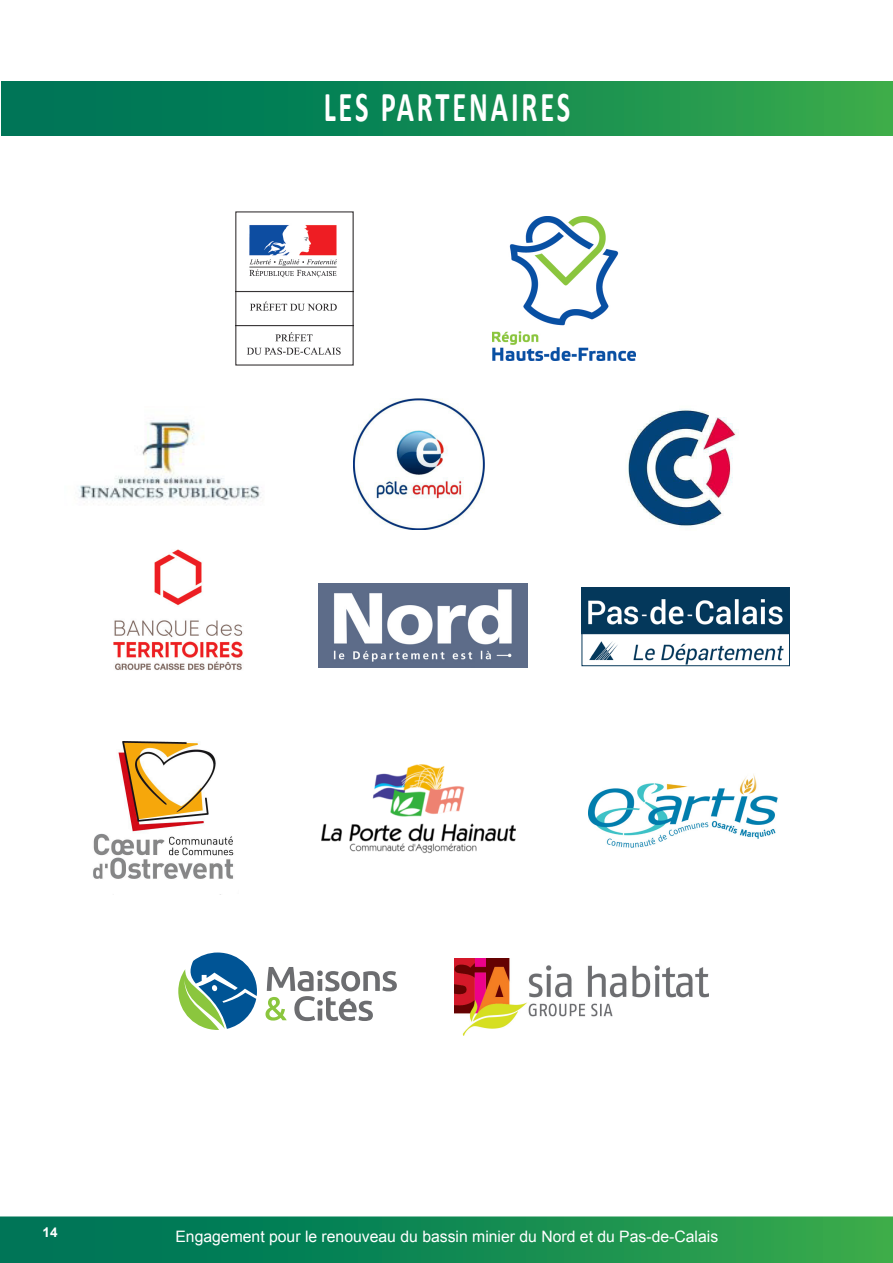
<style>
.page{position:relative;width:893px;height:1263px;background:#fff}
.page>*{position:absolute;margin:0;border:0;box-sizing:border-box;transform-origin:0 0}
.titre{font:700 42.75px "Calibri";letter-spacing:.1em;color:#fff;scale:.67 1}
.t1{font:15.75px "Arial";color:#fff}
.t2{font:700 13.5px "Arial";color:#fff}
</style>
<div class="page">
<div style="left:0;top:1216px;width:893px;height:47px;background:linear-gradient(to right,#006f59,#35a84b)"></div>
<div style="left:1px;top:82px;width:892px;height:53px;background:linear-gradient(to right,#006f59,#35a84b)"></div>
<img style="left:237px;top:225px;width:114px;height:130px">
<img style="left:493px;top:216px;width:143px;height:145px">
<img style="left:78px;top:419px;width:183px;height:85px">
<img style="left:353px;top:399px;width:132px;height:131px">
<img style="left:318px;top:584px;width:209px;height:83px">
<img style="left:584px;top:589px;width:204px;height:75px">
<div style="left:582px;top:587px;width:208px;height:79px;border:1px solid #08395a"></div>
<img style="left:588px;top:774px;width:190px;height:74px">
<img style="left:93px;top:741px;width:141px;height:138px">
<img style="left:322px;top:764px;width:194px;height:90px">
<img style="left:454px;top:958px;width:255px;height:78px">
<svg style="left:178px;top:952px;width:219px;height:78px"></svg>
<img style="left:113px;top:549px;width:130px;height:121px">
<img style="left:628px;top:409px;width:111px;height:118px">
<p class="titre" style="left:324px;top:81px;width:370px">LES PARTENAIRES</p>
<p class="t2" style="left:43px;top:1223px;width:17px">14</p>
<p class="t1" style="left:175px;top:1226px;width:544px">Engagement pour le renouveau du bassin minier du Nord et du Pas-de-Calais</p>
</div>
